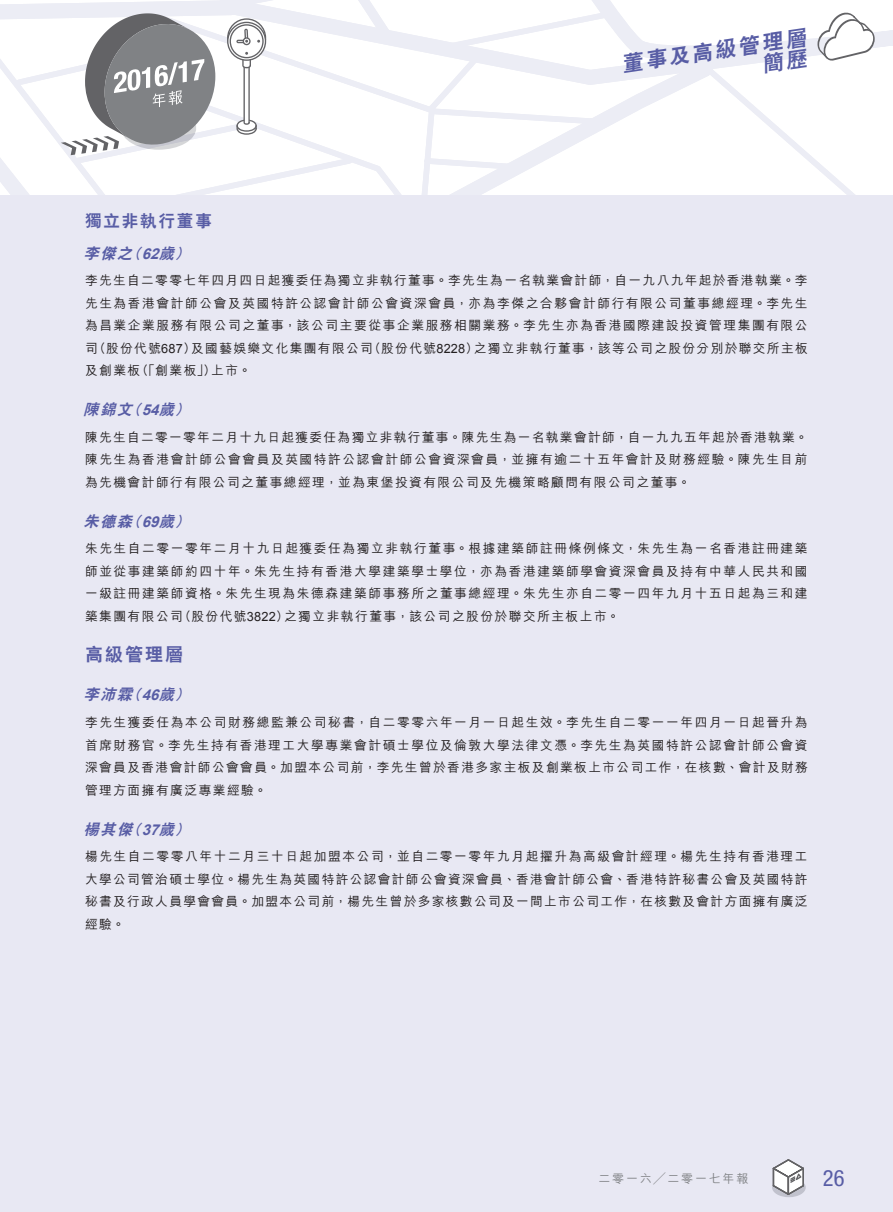
<style>
.page{position:relative;width:893px;height:1212px;background:#fff}
.page>*{position:absolute;margin:0;border:0;box-sizing:border-box;transform-origin:0 0}
.t1{font:condensed 22.5px "Helvetica Neue LT Std";color:#585da5}
.t2{font:800 21px/20.4px "C Hei 2 HK";color:#585da5;text-align:right}
._03_H1{font:800 18px "C Hei 2 HK";letter-spacing:.115em;color:#585da5}
._04___H2{font:800 16.5px "C Hei 2 HK";letter-spacing:.115em;color:#585da5}
._05_____H3{font:italic 800 15px "C Hei 2 HK";color:#585da5}
._11_P0{font:500 12.75px/22.5px "M Hei HK";letter-spacing:.12em;color:#231f20;text-align:justify}
._01_Body_Text{font:500 12.75px/22.5px "M Hei HK";letter-spacing:.105em;color:#231f20;text-align:justify}
.t3{font:500 12px "M Hei HK";letter-spacing:.15em;color:#808285}
.s1{font-family:"Arial";font-weight:700}
.s2{font-family:"Arial";font-weight:400}
</style>
<div class="page">
<svg style="left:0;top:0;width:893px;height:196px"></svg>
<div style="left:0;top:196px;width:893px;height:1016px;background:#e8e8f3"></div>
<svg style="left:772px;top:1159px;width:34px;height:38px"></svg>
<svg style="left:817px;top:12px;width:58px;height:49px"></svg>
<svg style="left:227px;top:18px;width:39px;height:117px"></svg>
<svg style="left:61px;top:13px;width:154px;height:142px"></svg>
<h2 class="t2" style="left:621px;top:54px;width:188px;rotate:-8deg">董事及高級管理層簡歷</h2>
<p class="_04___H2" style="left:85px;top:210px;width:128px">獨立非執行董事</p>
<p class="_05_____H3" style="left:174px;top:243px;width:22px">(</p>
<p class="_05_____H3" style="left:84px;top:243px;width:82px">李傑之 <span class="s1">62</span></p>
<p class="_05_____H3" style="left:159px;top:243px;width:22px">歲</p>
<p class="_05_____H3" style="left:127px;top:243px;width:22px">（</p>
<p class="_11_P0" style="left:85px;top:268px;width:724px;text-align:right">李先生自二零零七年四月四日起獲委任為獨立非執行董事。李先生為一名執業會計師，自一九八九年起於香港執業。李先生為香港會計師公會及英國特許公認會計師公會資深會員，亦為李傑之合夥會計師行有限公司董事總經理。李先生為昌業企業服務有限公司之董事，該公司主要從事企業服務相關業務。李先生亦為香港國際建設投資管理集團有限公之獨立非執行董事，該等公司之股份分別於聯交所主板</p>
<p class="_11_P0" style="left:191px;top:336px;width:183px">及國藝娛樂文化集團有限公司</p>
<p class="_11_P0" style="left:93px;top:336px;width:104px">（股份代號<span class="s2">687</span>）</p>
<p class="_11_P0" style="left:368px;top:336px;width:111px">（股份代號<span class="s2">8228</span>）</p>
<p class="_11_P0" style="left:85px;top:336px;width:14px">司</p>
<p class="_11_P0" style="left:211px;top:358px;width:41px">上市。</p>
<p class="_11_P0" style="left:85px;top:358px;width:57px">及創業板</p>
<p class="_11_P0" style="left:136px;top:358px;width:82px">（「創業板」）</p>
<p class="_05_____H3" style="left:84px;top:400px;width:82px">陳錦文 <span class="s1">54</span></p>
<p class="_05_____H3" style="left:159px;top:400px;width:22px">歲</p>
<p class="_05_____H3" style="left:127px;top:400px;width:22px">（</p>
<p class="_11_P0" style="left:85px;top:425px;width:724px">陳先生自二零一零年二月十九日起獲委任為獨立非執行董事。陳先生為一名執業會計師，自一九九五年起於香港執業。陳先生為香港會計師公會會員及英國特許公認會計師公會資深會員，並擁有逾二十五年會計及財務經驗。陳先生目前為先機會計師行有限公司之董事總經理，並為東堡投資有限公司及先機策略顧問有限公司之董事。</p>
<p class="_05_____H3" style="left:174px;top:511px;width:22px">(</p>
<p class="_05_____H3" style="left:174px;top:400px;width:22px">(</p>
<p class="_05_____H3" style="left:84px;top:511px;width:82px">朱德森 <span class="s1">69</span></p>
<p class="_05_____H3" style="left:159px;top:511px;width:22px">歲</p>
<p class="_05_____H3" style="left:127px;top:511px;width:22px">（</p>
<p class="_11_P0" style="left:85px;top:536px;width:724px">朱先生自二零一零年二月十九日起獲委任為獨立非執行董事。根據建築師註冊條例條文，朱先生為一名香港註冊建築</p>
<p class="_11_P0" style="left:85px;top:559px;width:724px">師並從事建築師約四十年。朱先生持有香港大學建築學士學位，亦為香港建築師學會資深會員及持有中華人民共和國</p>
<p class="_11_P0" style="left:85px;top:581px;width:724px">一級註冊建築師資格。朱先生現為朱德森建築師事務所之董事總經理。朱先生亦自二零一四年九月十五日起為三和建</p>
<p class="_11_P0" style="left:284px;top:604px;width:337px">之獨立非執行董事，該公司之股份於聯交所主板上市。</p>
<p class="_11_P0" style="left:85px;top:604px;width:99px">築集團有限公司</p>
<p class="_03_H1" style="left:85px;top:642px;width:100px">高級管理層</p>
<p class="_05_____H3" style="left:174px;top:685px;width:22px">(</p>
<p class="_11_P0" style="left:178px;top:604px;width:112px">（股份代號<span class="s2">3822</span>）</p>
<p class="_05_____H3" style="left:84px;top:685px;width:82px">李沛霖 <span class="s1">46</span></p>
<p class="_05_____H3" style="left:159px;top:685px;width:22px">歲</p>
<p class="_05_____H3" style="left:127px;top:685px;width:22px">（</p>
<p class="_01_Body_Text" style="left:85px;top:710px;width:724px">李先生獲委任為本公司財務總監兼公司秘書，自二零零六年一月一日起生效。李先生自二零一一年四月一日起晉升為首席財務官。李先生持有香港理工大學專業會計碩士學位及倫敦大學法律文憑。李先生為英國特許公認會計師公會資深會員及香港會計師公會會員。加盟本公司前，李先生曾於香港多家主板及創業板上市公司工作，在核數、會計及財務管理方面擁有廣泛專業經驗。</p>
<p class="_05_____H3" style="left:174px;top:819px;width:22px">(</p>
<p class="_05_____H3" style="left:84px;top:819px;width:82px">楊其傑 <span class="s1">37</span></p>
<p class="_05_____H3" style="left:159px;top:819px;width:22px">歲</p>
<p class="_05_____H3" style="left:127px;top:819px;width:22px">（</p>
<p class="_11_P0" style="left:85px;top:844px;width:724px">楊先生自二零零八年十二月三十日起加盟本公司，並自二零一零年九月起擢升為高級會計經理。楊先生持有香港理工大學公司管治碩士學位。楊先生為英國特許公認會計師公會資深會員、香港會計師公會、香港特許秘書公會及英國特許秘書及行政人員學會會員。加盟本公司前，楊先生曾於多家核數公司及一間上市公司工作，在核數及會計方面擁有廣泛經驗。</p>
<p class="t3" style="left:598px;top:1169px;width:151px">二零一六╱二零一七年報</p>
<p class="t1" style="left:823px;top:1164px;width:23px">26</p>
</div>
